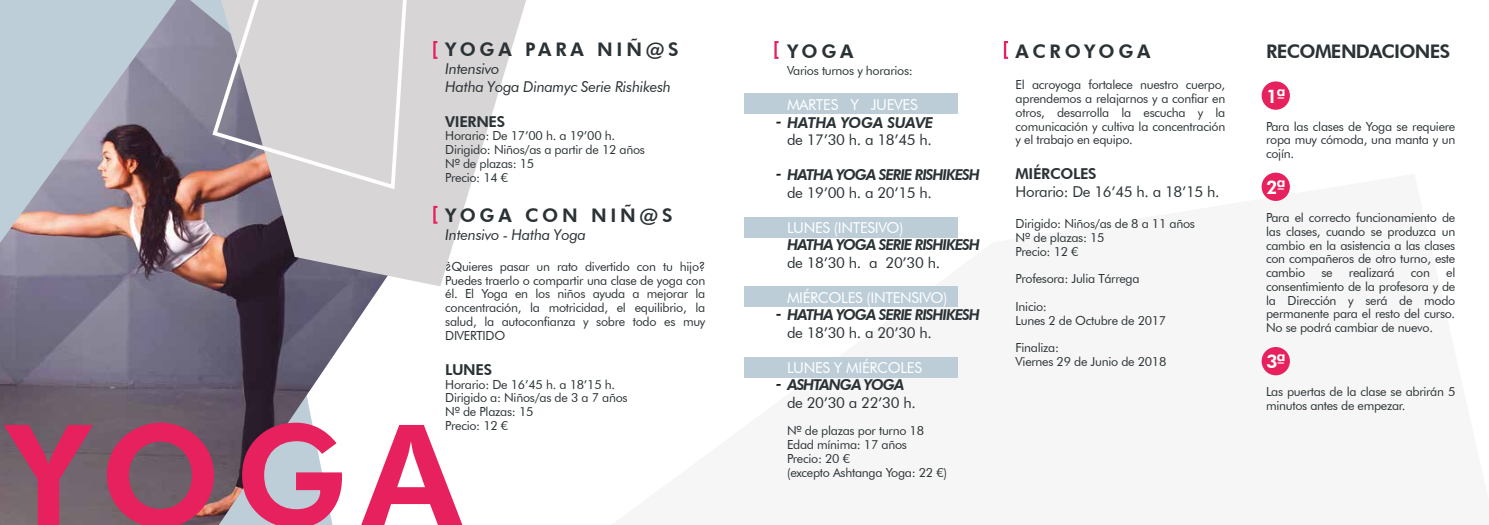
<style>
.page{position:relative;width:1489px;height:525px;background:#fff}
.page>*{position:absolute;margin:0;border:0;box-sizing:border-box;transform-origin:0 0}
.t1{font:800 140.38px "Futura BT";color:#e6215d}
.t2{font:800 18.75px "Futura BT";letter-spacing:.2em;color:#2a3235}
.t3{font:800 18.75px "Futura BT";letter-spacing:-.035em;color:#2a3235}
.t4{font:800 18.75px "Futura BT";color:#fff}
.t5{font:800 18.75px "Futura BT";letter-spacing:.165em;color:#2a3235}
.t6{font:15px "Futura BT";letter-spacing:-.025em;color:#2a3235}
.t7{font:italic 800 15px "Futura BT";letter-spacing:-.075em;color:#2a3235}
.t8{font:15px "Futura BT";letter-spacing:-.025em;color:#fff}
.t9{font:italic 15px/17.5px "Futura BT";letter-spacing:-.025em;color:#2a3235}
.t10{font:800 15px "Futura BT";letter-spacing:-.025em;color:#2a3235}
.t11{font:italic 800 15px "Futura BT";letter-spacing:-.025em;color:#2a3235}
.t12{font:12.5px/13.8px "Futura BT";letter-spacing:-.025em;color:#2a3235}
</style>
<div class="page">
<div style="left:744px;top:93px;width:213px;height:21px;background:#bccdd8"></div>
<div style="left:744px;top:217px;width:213px;height:21px;background:#bccdd8"></div>
<div style="left:744px;top:286px;width:213px;height:21px;background:#bccdd8"></div>
<div style="left:744px;top:356px;width:213px;height:21px;background:#bccdd8"></div>
<img style="left:0;top:0;width:381px;height:524px">
<svg style="left:774px;top:41px;width:4px;height:18px"></svg>
<svg style="left:1003px;top:41px;width:5px;height:18px"></svg>
<div style="left:1261px;top:81px;width:28px;height:29px;background:#e6215d;border-radius:50%"></div>
<div style="left:1261px;top:172px;width:28px;height:29px;background:#e6215d;border-radius:50%"></div>
<div style="left:1261px;top:347px;width:28px;height:28px;background:#e6215d;border-radius:50%"></div>
<svg style="left:219px;top:0;width:307px;height:286px;fill:#d7d5d6"></svg>
<svg style="left:433px;top:41px;width:4px;height:18px"></svg>
<svg style="left:433px;top:206px;width:4px;height:17px"></svg>
<svg style="left:210px;top:0;width:199px;height:192px;background:#ccc7ca"></svg>
<h2 class="t2" style="left:445px;top:38px;width:235px">YOGA PARA NIÑ@S</h2>
<p class="t9" style="left:445px;top:60px;width:227px">Intensivo<br>Hatha Yoga Dinamyc Serie Rishikesh</p>
<p class="t10" style="left:445px;top:112px;width:61px">VIERNES</p>
<p class="t12" style="left:445px;top:129px;width:201px">Horario: De 17’00 h. a 19’00 h.<br>Dirigido: Niños/as a partir de 12 años<br>Nº de plazas: 15<br>Precio: 14 €</p>
<h2 class="t2" style="left:445px;top:204px;width:229px">YOGA CON NIÑ@S</h2>
<p class="t9" style="left:445px;top:225px;width:142px">Intensivo - Hatha Yoga</p>
<p class="t12" style="left:445px;top:259px;width:262px;text-align:justify">¿Quieres pasar un rato divertido con tu hijo?<br>Puedes traerlo o compartir una clase de yoga con él. El Yoga en los niños ayuda a mejorar la concentración, la motricidad, el equilibrio, la salud, la autoconfianza y sobre todo es muy DIVERTIDO</p>
<p class="t10" style="left:445px;top:360px;width:48px">LUNES</p>
<p class="t12" style="left:445px;top:377px;width:184px">Horario: De 16’45 h. a 18’15 h.<br>Dirigido a: Niños/as de 3 a 7 años<br>Nº de Plazas: 15<br>Precio: 12 €</p>
<h1 class="t1" style="left:6px;top:390px;width:457px">YOGA</h1>
<h2 class="t5" style="left:787px;top:39px;width:68px">YOGA</h2>
<p class="t12" style="left:787px;top:64px;width:127px">Varios turnos y horarios:</p>
<p class="t8" style="left:787px;top:96px;width:132px">MARTES Y JUEVES</p>
<p class="t11" style="left:787px;top:113px;width:148px">HATHA YOGA SUAVE</p>
<p class="t6" style="left:787px;top:131px;width:146px">de 17’30 h. a 18’45 h.</p>
<p class="t7" style="left:787px;top:166px;width:194px">HATHA YOGA SERIE RISHIKESH</p>
<p class="t6" style="left:787px;top:183px;width:146px">de 19’00 h. a 20’15 h.</p>
<p class="t8" style="left:787px;top:218px;width:118px">LUNES (INTESIVO)</p>
<p class="t7" style="left:787px;top:236px;width:194px">HATHA YOGA SERIE RISHIKESH</p>
<p class="t6" style="left:787px;top:253px;width:155px">de 18’30 h. a 20’30 h.</p>
<p class="t8" style="left:787px;top:288px;width:162px">MIÉRCOLES (INTENSIVO)</p>
<p class="t7" style="left:787px;top:306px;width:194px">HATHA YOGA SERIE RISHIKESH</p>
<p class="t6" style="left:787px;top:323px;width:146px">de 18’30 h. a 20’30 h.</p>
<p class="t8" style="left:787px;top:358px;width:137px">LUNES Y MIÉRCOLES</p>
<p class="t7" style="left:787px;top:376px;width:119px">ASHTANGA YOGA</p>
<p class="t6" style="left:787px;top:393px;width:130px">de 20’30 a 22’30 h.</p>
<p class="t12" style="left:787px;top:424px;width:161px">Nº de plazas por turno 18<br>Edad mínima: 17 años<br>Precio: 20 €<br>(excepto Ashtanga Yoga: 22 €)</p>
<h2 class="t2" style="left:1015px;top:39px;width:136px">ACROYOGA</h2>
<p class="t12" style="left:1015px;top:78px;width:211px;text-align:justify">El acroyoga fortalece nuestro cuerpo, aprendemos a relajarnos y a confiar en otros, desarrolla la escucha y la comunicación y cultiva la concentración y el trabajo en equipo.</p>
<p class="t10" style="left:1015px;top:165px;width:83px">MIÉRCOLES</p>
<p class="t6" style="left:1015px;top:182px;width:205px">Horario: De 16’45 h. a 18’15 h.</p>
<p class="t12" style="left:1015px;top:217px;width:181px">Dirigido: Niños/as de 8 a 11 años<br>Nº de plazas: 15<br>Precio: 12 €</p>
<p class="t12" style="left:1015px;top:272px;width:125px">Profesora: Julia Tárrega</p>
<p class="t12" style="left:1015px;top:299px;width:152px">Inicio:<br>Lunes 2 de Octubre de 2017</p>
<p class="t12" style="left:1015px;top:340px;width:152px">Finaliza:<br>Viernes 29 de Junio de 2018</p>
<h2 class="t3" style="left:1265px;top:40px;width:186px">RECOMENDACIONES</h2>
<h2 class="t4" style="left:1265px;top:85px;width:21px">1ª</h2>
<p class="t12" style="left:1265px;top:119px;width:191px;text-align:justify">Para las clases de Yoga se requiere ropa muy cómoda, una manta y un cojín.</p>
<h2 class="t4" style="left:1265px;top:176px;width:21px">2ª</h2>
<p class="t12" style="left:1265px;top:210px;width:191px;text-align:justify">Para el correcto funcionamiento de las clases, cuando se produzca un cambio en la asistencia a las clases con compañeros de otro turno, este cambio</p>
<p class="t12" style="left:1265px;top:265px;width:191px;text-align:justify;text-indent:180px">el consentimiento de la profesora y de la Dirección y será de modo permanente para el resto del curso.<br>No se podrá cambiar de nuevo.</p>
<h2 class="t4" style="left:1265px;top:350px;width:21px">3ª</h2>
<p class="t12" style="left:1265px;top:384px;width:191px">Las puertas de la clase se abrirán 5 minutos antes de empezar.</p>
<p class="t12" style="left:1321px;top:265px;width:13px">se</p>
<p class="t12" style="left:1348px;top:265px;width:47px">realizará</p>
<p class="t12" style="left:1410px;top:265px;width:21px">con</p>
</div>
